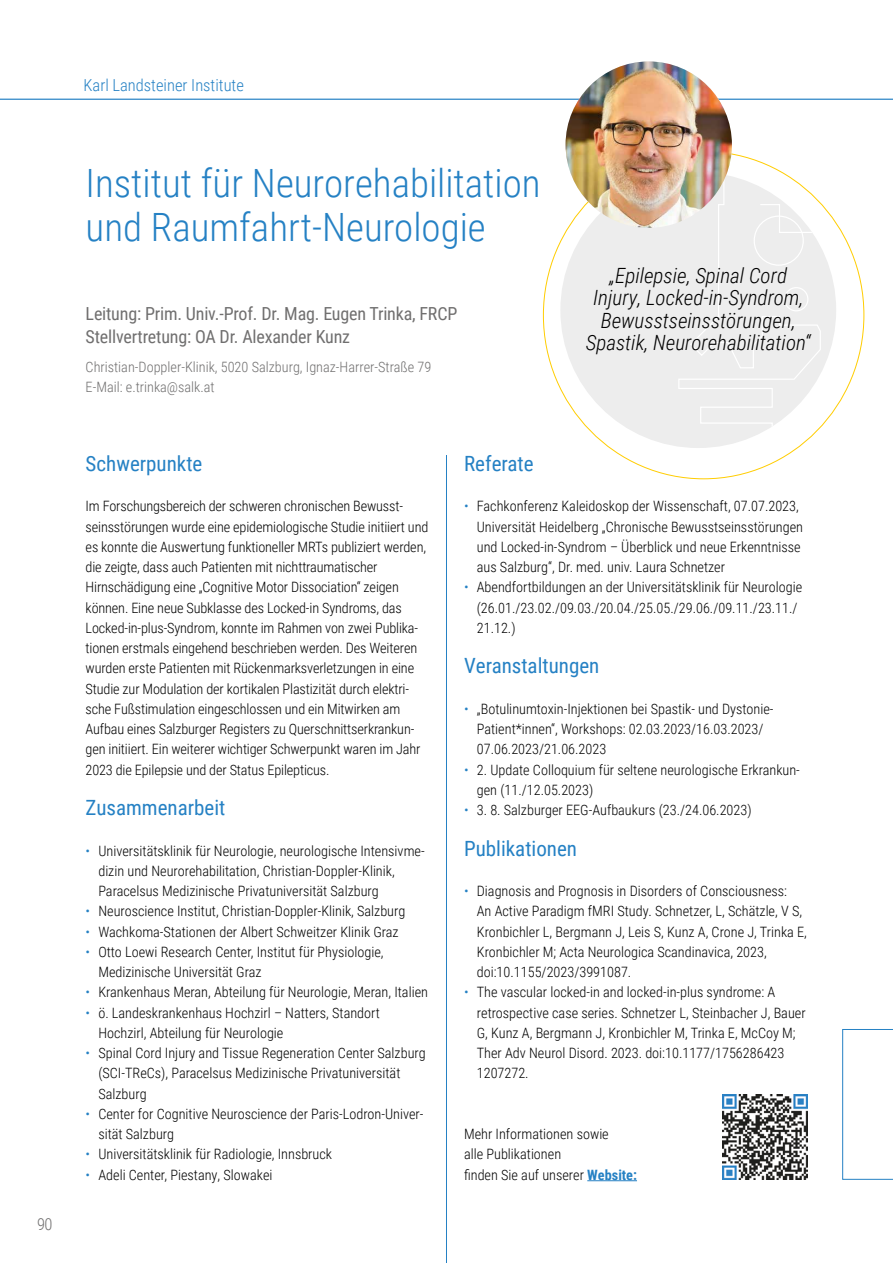
<style>
.page{position:relative;width:893px;height:1263px;background:#fff}
.page>*{position:absolute;margin:0;border:0;box-sizing:border-box;transform-origin:0 0}
.t1{font:300 39px/43.5px "Roboto Condensed";color:#2581c4}
.t2{font:italic 300 21px/22.5px "Roboto Condensed";color:#000;text-align:center}
.t3{font:21px "Roboto Condensed";color:#2581c4}
.t4{font:18px/22.5px "Roboto Condensed";letter-spacing:-.01em;color:#706f6f}
.t5{font:300 16.5px "Roboto Condensed";color:#2581c4}
.t6{font:300 16.5px "Roboto Condensed";color:#706f6f}
.t7{font:300 14.25px/20.2px "Roboto Condensed";color:#000}
.t8{font:300 14.25px/20.2px "Roboto Condensed";color:#706f6f}
.s1{color:#2581c4}
.s2{font-weight:700;color:#2581c4}
</style>
<div class="page">
<hr style="left:446px;top:455px;width:1px;height:808px;background:#2581c4">
<svg style="left:842px;top:1029px;width:51px;height:151px"></svg>
<hr style="left:0;top:99px;width:893px;height:1px;background:#2581c4">
<div style="left:560px;top:172px;width:276px;height:276px;background:#ededed;border-radius:50%"></div>
<svg style="left:678px;top:172px;width:143px;height:276px"></svg>
<img style="left:566px;top:61px;width:166px;height:167px;border-radius:83px">
<img style="left:723px;top:1095px;width:85px;height:85px">
<hr style="left:587px;top:1180px;width:50px;height:1px;background:#2581c4">
<p class="t6" style="left:37px;top:1213px;width:17px">90</p>
<p class="t5" style="left:84px;top:73px;width:162px">Karl Landsteiner Institute</p>
<h1 class="t1" style="left:86px;top:160px;width:457px">Institut für Neurorehabilitation und Raumfahrt-Neurologie</h1>
<p class="t4" style="left:86px;top:302px;width:373px">Leitung: Prim. Univ.-Prof. Dr. Mag. Eugen Trinka, FRCP<br>Stellvertretung: OA Dr. Alexander Kunz</p>
<p class="t8" style="left:86px;top:356px;width:347px">Christian-Doppler-Klinik, 5020 Salzburg, Ignaz-Harrer-Straße 79<br>E-Mail: e.trinka@salk.at</p>
<h2 class="t2" style="left:586px;top:263px;width:226px">„Epilepsie, Spinal Cord<br>Injury, Locked-in-Syndrom,<br>Bewusstseinsstörungen,<br>Spastik, Neurorehabilitation“</h2>
<h2 class="t3" style="left:86px;top:449px;width:118px">Schwerpunkte</h2>
<p class="t7" style="left:86px;top:496px;width:344px">Im Forschungsbereich der schweren chronischen Bewusst&shy;seinsstörungen wurde eine epidemiologische Studie initiiert und es konnte die Auswertung funktioneller MRTs publiziert werden, die zeigte, dass auch Patienten mit nichttraumatischer Hirnschädigung eine „Cognitive Motor Dissociation“ zeigen können. Eine neue Subklasse des Locked-in Syndroms, das Locked-in-plus-Syndrom, konnte im Rahmen von zwei Publika&shy;tionen erstmals eingehend beschrieben werden. Des Weiteren wurden erste Patienten mit Rückenmarksverletzungen in eine Studie zur Modulation der kortikalen Plastizität durch elektri&shy;sche Fußstimulation eingeschlossen und ein Mitwirken am Aufbau eines Salzburger Registers zu Querschnittserkrankun&shy;gen initiiert. Ein weiterer wichtiger Schwerpunkt waren im Jahr 2023 die Epilepsie und der Status Epilepticus.</p>
<h2 class="t3" style="left:86px;top:793px;width:141px">Zusammenarbeit</h2>
<p class="t7" style="left:98px;top:840px;width:328px;text-indent:-13px"><span class="s1">•</span> Universitätsklinik für Neurologie, neurologische Intensivme&shy;dizin und Neurorehabilitation, Christian-Doppler-Klinik,<br>Paracelsus Medizinische Privatuniversität Salzburg</p>
<p class="t7" style="left:86px;top:901px;width:321px"><span class="s1">•</span> Neuroscience Institut, Christian-Doppler-Klinik, Salzburg</p>
<p class="t7" style="left:86px;top:921px;width:315px"><span class="s1">•</span> Wachkoma-Stationen der Albert Schweitzer Klinik Graz</p>
<p class="t7" style="left:98px;top:941px;width:287px;text-indent:-13px"><span class="s1">•</span> Otto Loewi Research Center, Institut für Physiologie,<br>Medizinische Universität Graz</p>
<p class="t7" style="left:86px;top:982px;width:344px"><span class="s1">•</span> Krankenhaus Meran, Abteilung für Neurologie, Meran, Italien</p>
<p class="t7" style="left:98px;top:1002px;width:283px;text-indent:-13px"><span class="s1">•</span> ö. Landeskrankenhaus Hochzirl – Natters, Standort<br>Hochzirl, Abteilung für Neurologie</p>
<p class="t7" style="left:98px;top:1042px;width:329px;text-indent:-13px"><span class="s1">•</span> Spinal Cord Injury and Tissue Regeneration Center Salzburg (SCI-TReCs), Paracelsus Medizinische Privatuniversität<br>Salzburg</p>
<p class="t7" style="left:98px;top:1103px;width:327px;text-indent:-13px"><span class="s1">•</span> Center for Cognitive Neuroscience der Paris-Lodron-Univer&shy;sität Salzburg</p>
<p class="t7" style="left:86px;top:1144px;width:248px"><span class="s1">•</span> Universitätsklinik für Radiologie, Innsbruck</p>
<p class="t7" style="left:86px;top:1164px;width:188px"><span class="s1">•</span> Adeli Center, Piestany, Slowakei</p>
<h2 class="t3" style="left:464px;top:449px;width:71px">Referate</h2>
<p class="t7" style="left:477px;top:496px;width:328px;text-indent:-13px"><span class="s1">•</span> Fachkonferenz Kaleidoskop der Wissenschaft, 07.07.2023, Universität Heidelberg „Chronische Bewusstseinsstörungen und Locked-in-Syndrom – Überblick und neue Erkenntnisse aus Salzburg“, Dr. med. univ. Laura Schnetzer</p>
<p class="t7" style="left:477px;top:577px;width:327px;text-indent:-13px"><span class="s1">•</span> Abendfortbildungen an der Universitätsklinik für Neurologie (26.01./23.02./09.03./20.04./25.05./29.06./09.11./23.11./<br>21.12.)</p>
<h2 class="t3" style="left:464px;top:651px;width:137px">Veranstaltungen</h2>
<p class="t7" style="left:477px;top:698px;width:298px;text-indent:-13px"><span class="s1">•</span> „Botulinumtoxin-Injektionen bei Spastik- und Dystonie-<br>Patient*innen“, Workshops: 02.03.2023/16.03.2023/<br>07.06.2023/21.06.2023</p>
<p class="t7" style="left:477px;top:759px;width:325px;text-indent:-13px"><span class="s1">•</span> 2. Update Colloquium für seltene neurologische Erkrankun&shy;gen (11./12.05.2023)</p>
<p class="t7" style="left:464px;top:799px;width:289px"><span class="s1">•</span> 3. 8. Salzburger EEG-Aufbaukurs (23./24.06.2023)</p>
<h2 class="t3" style="left:464px;top:833px;width:114px">Publikationen</h2>
<p class="t7" style="left:477px;top:880px;width:332px;text-indent:-13px"><span class="s1">•</span> Diagnosis and Prognosis in Disorders of Consciousness:<br>An Active Paradigm fMRI Study. Schnetzer, L, Schätzle, V S, Kronbichler L, Bergmann J, Leis S, Kunz A, Crone J, Trinka E, Kronbichler M; Acta Neurologica Scandinavica, 2023, doi:10.1155/2023/3991087.</p>
<p class="t7" style="left:477px;top:982px;width:330px;text-indent:-13px"><span class="s1">•</span> The vascular locked-in and locked-in-plus syndrome: A retrospective case series. Schnetzer L, Steinbacher J, Bauer G, Kunz A, Bergmann J, Kronbichler M, Trinka E, McCoy M; Ther Adv Neurol Disord. 2023. doi:10.1177/1756286423<br>1207272.</p>
<p class="t7" style="left:464px;top:1123px;width:174px">Mehr Informationen sowie<br>alle Publikationen<br>finden Sie auf unserer <span class="s2">Website:</span></p>
</div>
